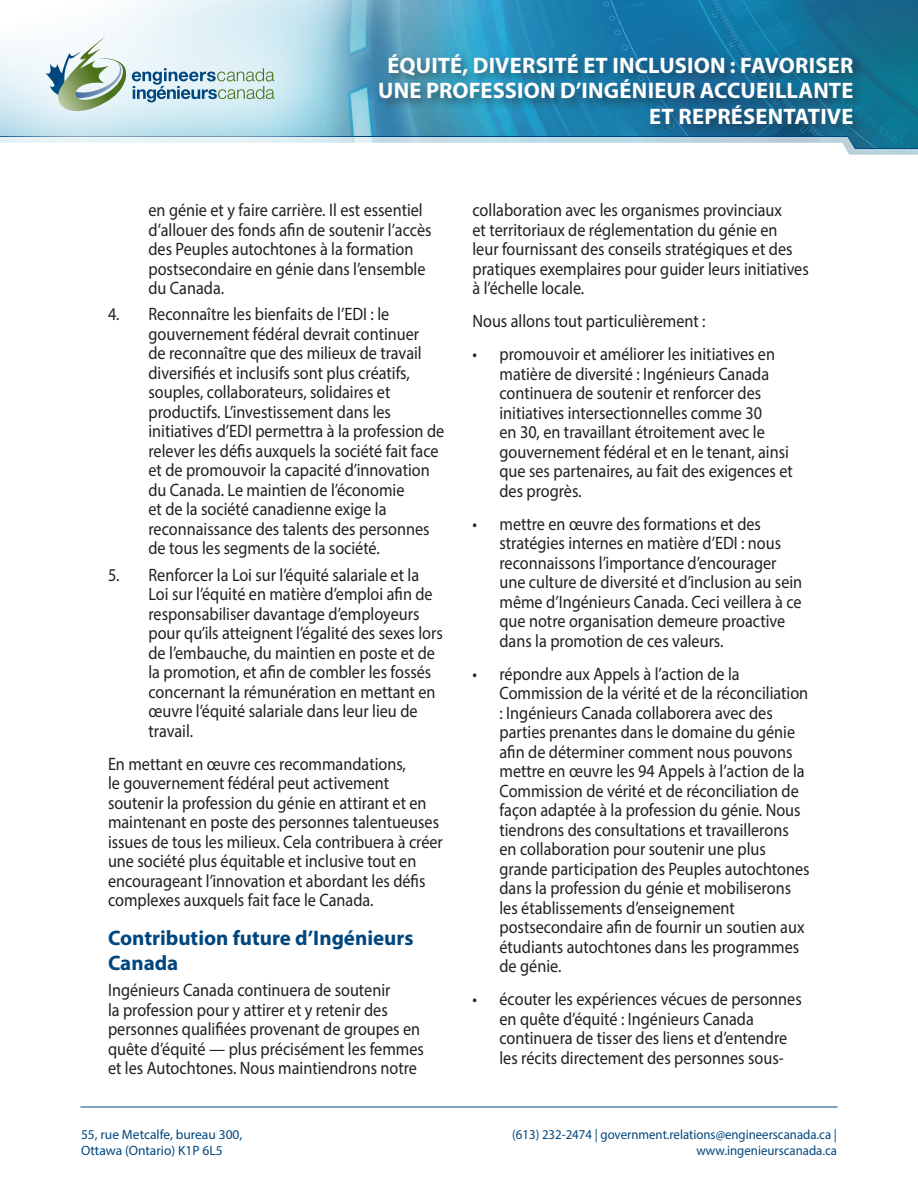
<style>
.page{position:relative;width:918px;height:1188px;background:#fff}
.page>*{position:absolute;margin:0;border:0;box-sizing:border-box;transform-origin:0 0}
.t1{font:700 22.5px/25.5px "Myriad Pro";letter-spacing:.005em;color:#fff;text-align:right}
.Title_1{font:700 21px/25.2px "Myriad Pro";color:#00467e}
.Body{font:18px/19.5px "Myriad Pro";color:#231f20;scale:.9 1}
.t2{font:13.5px/16.2px "Myriad Pro";color:#00467e;text-align:right;scale:.95 1}
.t3{font:13.5px/16.2px "Myriad Pro";color:#00467e}
</style>
<div class="page">
<img style="left:80px;top:0;width:838px;height:1107px">
<svg style="left:80px;top:176px;width:795px;height:80px"></svg>
<svg style="left:850px;top:235px;width:68px;height:117px"></svg>
<svg style="left:382px;top:136px;width:536px;height:40px"></svg>
<div style="left:0;top:0;width:382px;height:219px;background:#fff;opacity:.75"></div>
<svg style="left:45px;top:36px;width:229px;height:78px;background:#c3d8d9"></svg>
<hr style="left:80px;top:1107px;width:758px;height:1px;background:#00467e">
<div style="left:376px;top:50px;width:490px;height:87px;background:#231f20;opacity:.52"></div>
<p class="t1" style="left:378px;top:52px;width:477px">ÉQUITÉ, DIVERSITÉ ET INCLUSION : FAVORISER<br>UNE PROFESSION D’INGÉNIEUR ACCUEILLANTE<br>ET REPRÉSENTATIVE</p>
<p class="Body" style="left:148px;top:200px;width:316px">en génie et y faire carrière. Il est essentiel d’allouer des fonds afin de soutenir l’accès des Peuples autochtones à la formation postsecondaire en génie dans l’ensemble du Canada.</p>
<p class="Body" style="left:148px;top:304px;width:330px;text-indent:-40px">4. Reconnaître les bienfaits de l’EDI : le gouvernement fédéral devrait continuer<br>de reconnaître que des milieux de travail diversifiés et inclusifs sont plus créatifs, souples, collaborateurs, solidaires et productifs. L’investissement dans les initiatives d’EDI permettra à la profession de relever les défis auxquels la société fait face et de promouvoir la capacité d’innovation du Canada. Le maintien de l’économie<br>et de la société canadienne exige la reconnaissance des talents des personnes de tous les segments de la société.</p>
<p class="Body" style="left:148px;top:564px;width:329px;text-indent:-40px">5. Renforcer la Loi sur l’équité salariale et la Loi sur l’équité en matière d’emploi afin de responsabiliser davantage d’employeurs pour qu’ils atteignent l’égalité des sexes lors de l’embauche, du maintien en poste et de la promotion, et afin de combler les fossés concernant la rémunération en mettant en œuvre l’équité salariale dans leur lieu de travail.</p>
<p class="Body" style="left:108px;top:753px;width:374px">En mettant en œuvre ces recommandations,<br>le gouvernement fédéral peut activement soutenir la profession du génie en attirant et en maintenant en poste des personnes talentueuses issues de tous les milieux. Cela contribuera à créer une société plus équitable et inclusive tout en encourageant l’innovation et abordant les défis complexes auxquels fait face le Canada.</p>
<p class="Title_1" style="left:108px;top:924px;width:307px">Contribution future d’Ingénieurs<br>Canada</p>
<p class="Body" style="left:108px;top:980px;width:353px">Ingénieurs Canada continuera de soutenir<br>la profession pour y attirer et y retenir des personnes qualifiées provenant de groupes en quête d’équité — plus précisément les femmes et les Autochtones. Nous maintiendrons notre</p>
<p class="t3" style="left:81px;top:1126px;width:163px">55, rue Metcalfe, bureau 300,<br>Ottawa (Ontario) K1P 6L5</p>
<p class="Body" style="left:472px;top:200px;width:375px">collaboration avec les organismes provinciaux<br>et territoriaux de réglementation du génie en<br>leur fournissant des conseils stratégiques et des pratiques exemplaires pour guider leurs initiatives à l’échelle locale.</p>
<p class="Body" style="left:472px;top:311px;width:261px">Nous allons tout particulièrement :</p>
<p class="Body" style="left:500px;top:344px;width:328px;text-indent:-27px">• promouvoir et améliorer les initiatives en matière de diversité : Ingénieurs Canada continuera de soutenir et renforcer des initiatives intersectionnelles comme 30<br>en 30, en travaillant étroitement avec le gouvernement fédéral et en le tenant, ainsi que ses partenaires, au fait des exigences et des progrès.</p>
<p class="Body" style="left:500px;top:513px;width:338px;text-indent:-27px">• mettre en œuvre des formations et des stratégies internes en matière d’EDI : nous reconnaissons l’importance d’encourager une culture de diversité et d’inclusion au sein même d’Ingénieurs Canada. Ceci veillera à ce que notre organisation demeure proactive dans la promotion de ces valeurs.</p>
<p class="Body" style="left:500px;top:663px;width:346px;text-indent:-27px">• répondre aux Appels à l’action de la Commission de la vérité et de la réconciliation : Ingénieurs Canada collaborera avec des parties prenantes dans le domaine du génie afin de déterminer comment nous pouvons mettre en œuvre les 94 Appels à l’action de la Commission de vérité et de réconciliation de façon adaptée à la profession du génie. Nous tiendrons des consultations et travaillerons en collaboration pour soutenir une plus grande participation des Peuples autochtones dans la profession du génie et mobiliserons les établissements d’enseignement postsecondaire afin de fournir un soutien aux étudiants autochtones dans les programmes de génie.</p>
<p class="Body" style="left:500px;top:989px;width:337px;text-indent:-27px">• écouter les expériences vécues de personnes en quête d’équité : Ingénieurs Canada continuera de tisser des liens et d’entendre les récits directement des personnes sous-</p>
<p class="t2" style="left:512px;top:1126px;width:343px">(613) 232-2474 | government.relations@engineerscanada.ca | www.ingenieurscanada.ca</p>
</div>
